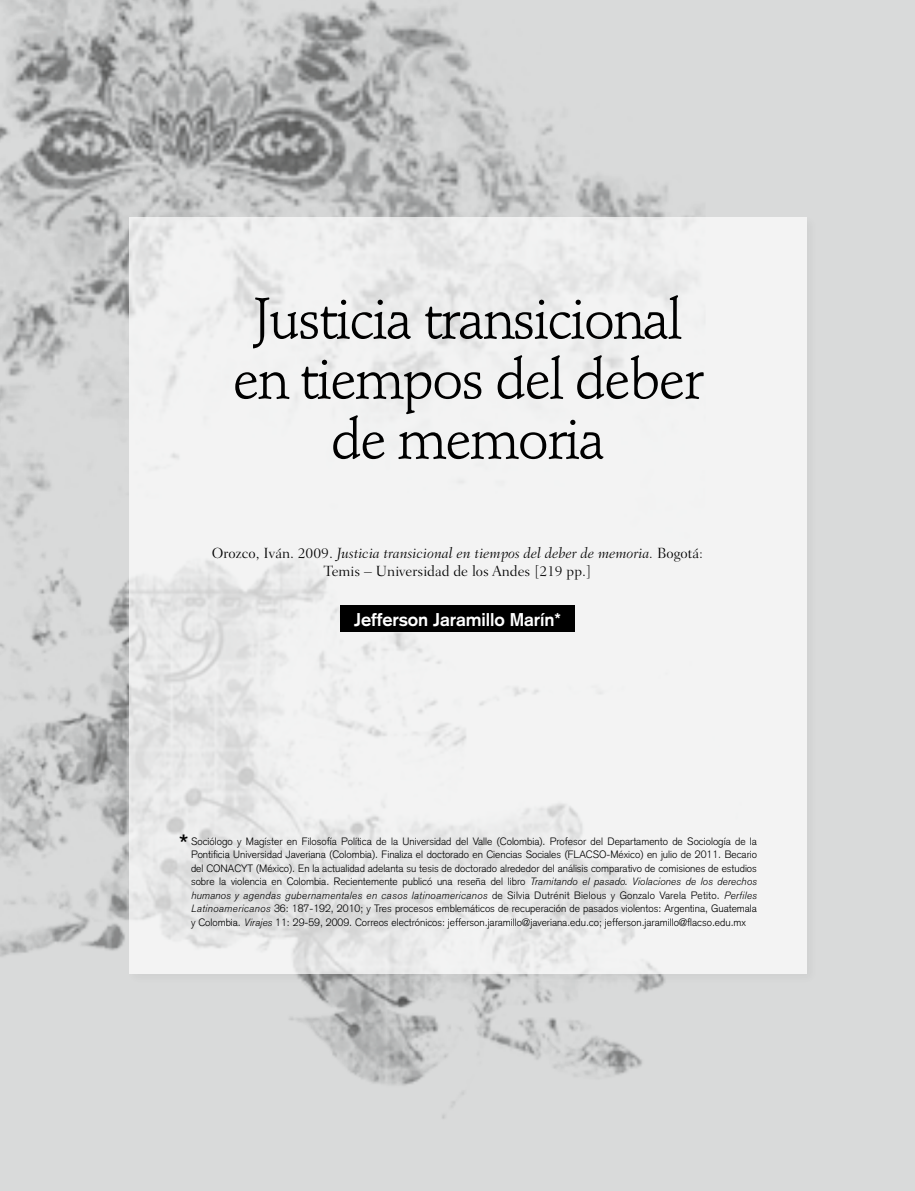
<style>
.page{position:relative;width:915px;height:1191px;background:#fff}
.page>*{position:absolute;margin:0;border:0;box-sizing:border-box;transform-origin:0 0}
.t1{font:57px/60px "Stempel Schneidler";letter-spacing:-.04em;color:#000;text-align:center}
.t2{font:300 33px "Akzidenz Grotesk";color:#000}
.t3{font:700 18.15px "Akzidenz Grotesk";letter-spacing:-.005em;color:#fff}
.t4{font:300 15px/18px "Fairfield LH";color:#000;text-align:center}
.t5{font:300 10.5px/13.5px "Akzidenz Grotesk";color:#000;text-align:justify}
.t6{font:italic 300 10.5px "Akzidenz Grotesk BQ";letter-spacing:.02em;color:#000}
.s1{font-style:italic}
.s2{font-family:"Akzidenz Grotesk BQ";font-style:italic}
.s3{font-family:"Akzidenz Grotesk";font-style:normal}
</style>
<div class="page">
<img style="left:0;top:0;width:914px;height:1191px">
<div style="left:125px;top:213px;width:694px;height:773px;background:#000;opacity:.07"></div>
<svg style="left:129px;top:217px;width:677px;height:756px;fill:#f3f3f3"></svg>
<div style="left:340px;top:605px;width:234px;height:27px;background:#000"></div>
<h1 class="t1" style="left:232px;top:289px;width:472px">Justicia transicional en tiempos del deber de memoria</h1>
<h3 class="t4" style="left:212px;top:544px;width:492px">Orozco, Iván. 2009. <span class="s1">Justicia transicional en tiempos del deber de memoria.</span> Bogotá:<br>Temis – Universidad de los Andes [219 pp.]</h3>
<h3 class="t3" style="left:354px;top:608px;width:208px">Jefferson Jaramillo Marín*</h3>
<h2 class="t2" style="left:179px;top:827px;width:11px">*</h2>
<p class="t5" style="left:191px;top:834px;width:567px">Sociólogo y Magíster en Filosofía Política de la Universidad del Valle (Colombia). Profesor del Departamento de Sociología de la Pontificia Universidad Javeriana (Colombia). Finaliza el doctorado en Ciencias Sociales (FLACSO-México) en julio de 2011. Becario del CONACYT (México). En la actualidad adelanta su tesis de doctorado alrededor del análisis comparativo de comisiones de estudios sobre la violencia en Colombia. Recientemente publicó una reseña del libro <span class="s2">Tramitando el pasado. Violaciones de los derechos</span></p>
<p class="t6" style="left:191px;top:889px;width:567px">humanos y agendas gubernamentales en casos latinoamericanos <span class="s3">de Silvia Dutrénit Bielous y Gonzalo Varela Petito.</span> Perfiles</p>
<p class="t5" style="left:191px;top:902px;width:567px"><span class="s2">Latinoamericanos</span> 36: 187-192, 2010; y Tres procesos emblemáticos de recuperación de pasados violentos: Argentina, Guatemala y Colombia. <span class="s2">Virajes</span> 11: 29-59, 2009. Correos electrónicos: jefferson.jaramillo@javeriana.edu.co; jefferson.jaramillo@flacso.edu.mx</p>
</div>
